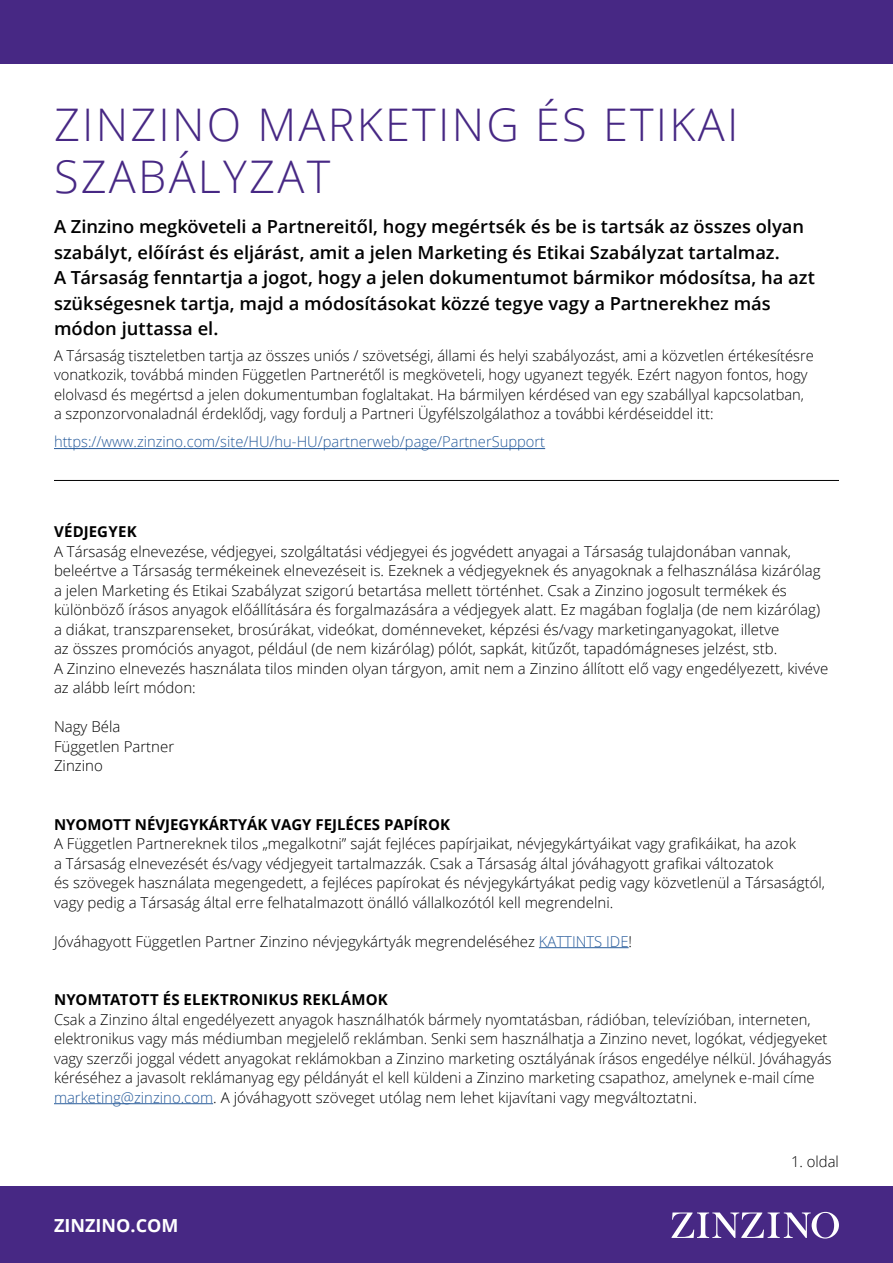
<style>
.page{position:relative;width:893px;height:1263px;background:#fff}
.page>*{position:absolute;margin:0;border:0;box-sizing:border-box;transform-origin:0 0}
.t1{font:300 45px/52.5px "Open Sans";letter-spacing:.05em;color:#472884}
.t2{font:600 18px/25.5px "Open Sans";color:#000}
.t3{font:700 18px "Open Sans";color:#fff}
.t4{font:300 15px/19.5px "Open Sans";color:#000}
.t5{font:700 15px "Open Sans";color:#000}
.t6{font:300 15px "Open Sans";color:#275b9b}
.s1{color:#275b9b}
</style>
<div class="page">
<div style="left:0;top:1186px;width:893px;height:77px;background:#472884"></div>
<svg style="left:671px;top:1212px;width:168px;height:26px"></svg>
<div style="left:0;top:0;width:893px;height:64px;background:#472884"></div>
<hr style="left:54px;top:480px;width:785px;height:1px;background:#000">
<hr style="left:539px;top:947px;width:90px;height:1px;background:#275b9b">
<hr style="left:54px;top:1103px;width:159px;height:1px;background:#275b9b">
<hr style="left:54px;top:448px;width:491px;height:1px;background:#275b9b">
<h1 class="t1" style="left:54px;top:97px;width:686px">ZINZINO MARKETING ÉS ETIKAI<br>SZABÁLYZAT</h1>
<p class="t2" style="left:54px;top:213px;width:763px">A Zinzino megköveteli a Partnereitől, hogy megértsék és be is tartsák az összes olyan szabályt, előírást és eljárást, amit a jelen Marketing és Etikai Szabályzat tartalmaz.<br>A Társaság fenntartja a jogot, hogy a jelen dokumentumot bármikor módosítsa, ha azt szükségesnek tartja, majd a módosításokat közzé tegye vagy a Partnerekhez más módon juttassa el.</p>
<p class="t4" style="left:54px;top:345px;width:761px">A Társaság tiszteletben tartja az összes uniós / szövetségi, állami és helyi szabályozást, ami a közvetlen értékesítésre vonatkozik, továbbá minden Független Partnerétől is megköveteli, hogy ugyanezt tegyék. Ezért nagyon fontos, hogy elolvasd és megértsd a jelen dokumentumban foglaltakat. Ha bármilyen kérdésed van egy szabállyal kapcsolatban, a szponzorvonaladnál érdeklődj, vagy fordulj a Partneri Ügyfélszolgálathoz a további kérdéseiddel itt:</p>
<p class="t6" style="left:54px;top:432px;width:493px">https://www.zinzino.com/site/HU/hu-HU/partnerweb/page/PartnerSupport</p>
<p class="t5" style="left:54px;top:521px;width:84px">VÉDJEGYEK</p>
<p class="t4" style="left:54px;top:541px;width:776px">A Társaság elnevezése, védjegyei, szolgáltatási védjegyei és jogvédett anyagai a Társaság tulajdonában vannak, beleértve a Társaság termékeinek elnevezéseit is. Ezeknek a védjegyeknek és anyagoknak a felhasználása kizárólag a jelen Marketing és Etikai Szabályzat szigorú betartása mellett történhet. Csak a Zinzino jogosult termékek és különböző írásos anyagok előállítására és forgalmazására a védjegyek alatt. Ez magában foglalja (de nem kizárólag) a diákat, transzparenseket, brosúrákat, videókat, doménneveket, képzési és/vagy marketinganyagokat, illetve<br>az összes promóciós anyagot, például (de nem kizárólag) pólót, sapkát, kitűzőt, tapadómágneses jelzést, stb.<br>A Zinzino elnevezés használata tilos minden olyan tárgyon, amit nem a Zinzino állított elő vagy engedélyezett, kivéve az alább leírt módon:</p>
<p class="t4" style="left:54px;top:716px;width:122px">Nagy Béla<br>Független Partner<br>Zinzino</p>
<p class="t5" style="left:54px;top:813px;width:398px">NYOMOTT NÉVJEGYKÁRTYÁK VAGY FEJLÉCES PAPÍROK</p>
<p class="t4" style="left:54px;top:833px;width:773px">A Független Partnereknek tilos „megalkotni” saját fejléces papírjaikat, névjegykártyáikat vagy grafikáikat, ha azok<br>a Társaság elnevezését és/vagy védjegyeit tartalmazzák. Csak a Társaság által jóváhagyott grafikai változatok<br>és szövegek használata megengedett, a fejléces papírokat és névjegykártyákat pedig vagy közvetlenül a Társaságtól, vagy pedig a Társaság által erre felhatalmazott önálló vállalkozótól kell megrendelni.</p>
<p class="t4" style="left:54px;top:931px;width:580px">Jóváhagyott Független Partner Zinzino névjegykártyák megrendeléséhez <span class="s1">KATTINTS IDE</span>!</p>
<p class="t5" style="left:54px;top:989px;width:335px">NYOMTATOTT ÉS ELEKTRONIKUS REKLÁMOK</p>
<p class="t4" style="left:54px;top:1009px;width:779px">Csak a Zinzino által engedélyezett anyagok használhatók bármely nyomtatásban, rádióban, televízióban, interneten, elektronikus vagy más médiumban megjelelő reklámban. Senki sem használhatja a Zinzino nevet, logókat, védjegyeket vagy szerzői joggal védett anyagokat reklámokban a Zinzino marketing osztályának írásos engedélye nélkül. Jóváhagyás kéréséhez a javasolt reklámanyag egy példányát el kell küldeni a Zinzino marketing csapathoz, amelynek e-mail címe <span class="s1">marketing@zinzino.com</span>. A jóváhagyott szöveget utólag nem lehet kijavítani vagy megváltoztatni.</p>
<p class="t3" style="left:54px;top:1213px;width:126px">ZINZINO.COM</p>
<p class="t4" style="left:791px;top:1151px;width:49px">1. oldal</p>
</div>
